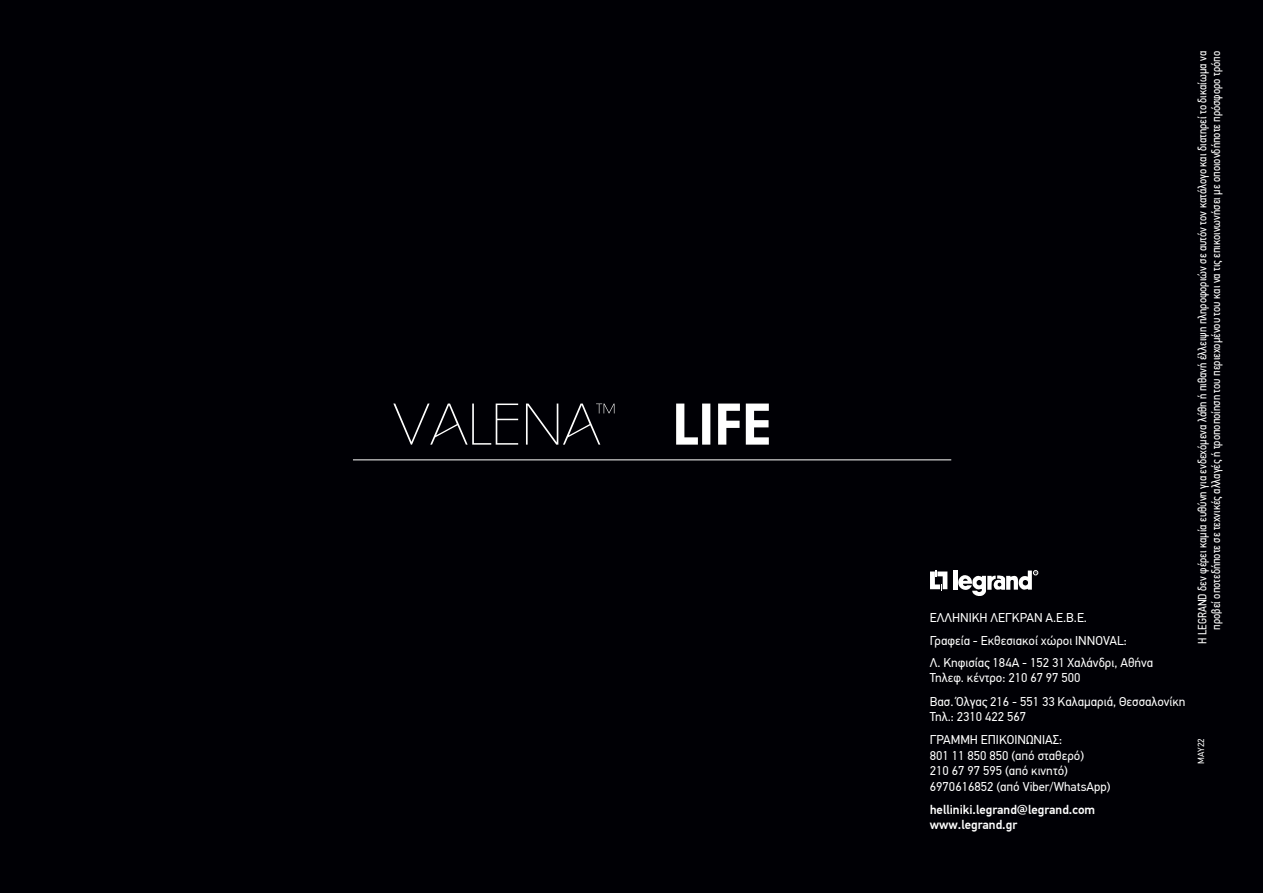
<style>
.page{position:relative;width:1263px;height:893px;background:#000005}
.page>*{position:absolute;margin:0;border:0;box-sizing:border-box;transform-origin:0 0}
.t1{font:12.75px/15.8px "PF Din Text Pro";color:#fff}
.t2{font:500 12.75px/15.8px "PF Din Text Pro";color:#fff}
.t3{font:12px/13.5px "PF Din Text Cond Pro";color:#fff;text-align:right}
.t4{font:9px "PF Din Text Pro";letter-spacing:.02em;color:#fff}
</style>
<div class="page">
<hr style="left:953px;top:570px;width:4px;height:19px;background:#fff">
<svg style="left:930px;top:570px;width:17px;height:21px"></svg>
<svg style="left:958px;top:570px;width:80px;height:26px"></svg>
<hr style="left:353px;top:460px;width:598px;height:1px;background:#fff">
<svg style="left:393px;top:404px;width:125px;height:41px"></svg>
<svg style="left:676px;top:404px;width:93px;height:41px"></svg>
<svg style="left:526px;top:404px;width:88px;height:41px"></svg>
<p class="t1" style="left:930px;top:606px;width:199px;line-height:23.2px">ΕΛΛΗΝΙΚΗ ΛΕΓΚΡΑΝ Α.Ε.Β.Ε.<br>Γραφεία - Εκθεσιακοί χώροι INNOVAL:</p>
<p class="t1" style="left:930px;top:654px;width:225px">Λ. Κηφισίας 184Α - 152 31 Χαλάνδρι, Αθήνα<br>Τηλεφ. κέντρο: 210 67 97 500</p>
<p class="t1" style="left:930px;top:693px;width:257px">Βασ. Όλγας 216 - 551 33 Καλαμαριά, Θεσσαλονίκη<br>Τηλ.: 2310 422 567</p>
<p class="t1" style="left:930px;top:732px;width:182px">ΓΡΑΜΜΗ ΕΠΙΚΟΙΝΩΝΙΑΣ:<br>801 11 850 850 (από σταθερό)<br>210 67 97 595 (από κινητό)<br>6970616852 (από Viber/WhatsApp)</p>
<p class="t2" style="left:930px;top:801px;width:167px">helliniki.legrand@legrand.com www.legrand.gr</p>
<p class="t3" style="left:1196px;top:644px;width:594px;rotate:-90deg">Η LEGRAND δεν φέρει καμία ευθύνη για ενδεχόμενα λάθη ή πιθανή έλλειψη πληροφοριών σε αυτόν τον κατάλογο και διατηρεί το δικαίωμα να προβεί οποτεδήποτε σε τεχνικές αλλαγές ή τροποποίηση του περιεχομένου του και να τις επικοινωνήσει με οποιονδήποτε πρόσφορο τρόπο</p>
<p class="t4" style="left:1195px;top:764px;width:28px;rotate:-90deg">MAY22</p>
</div>
